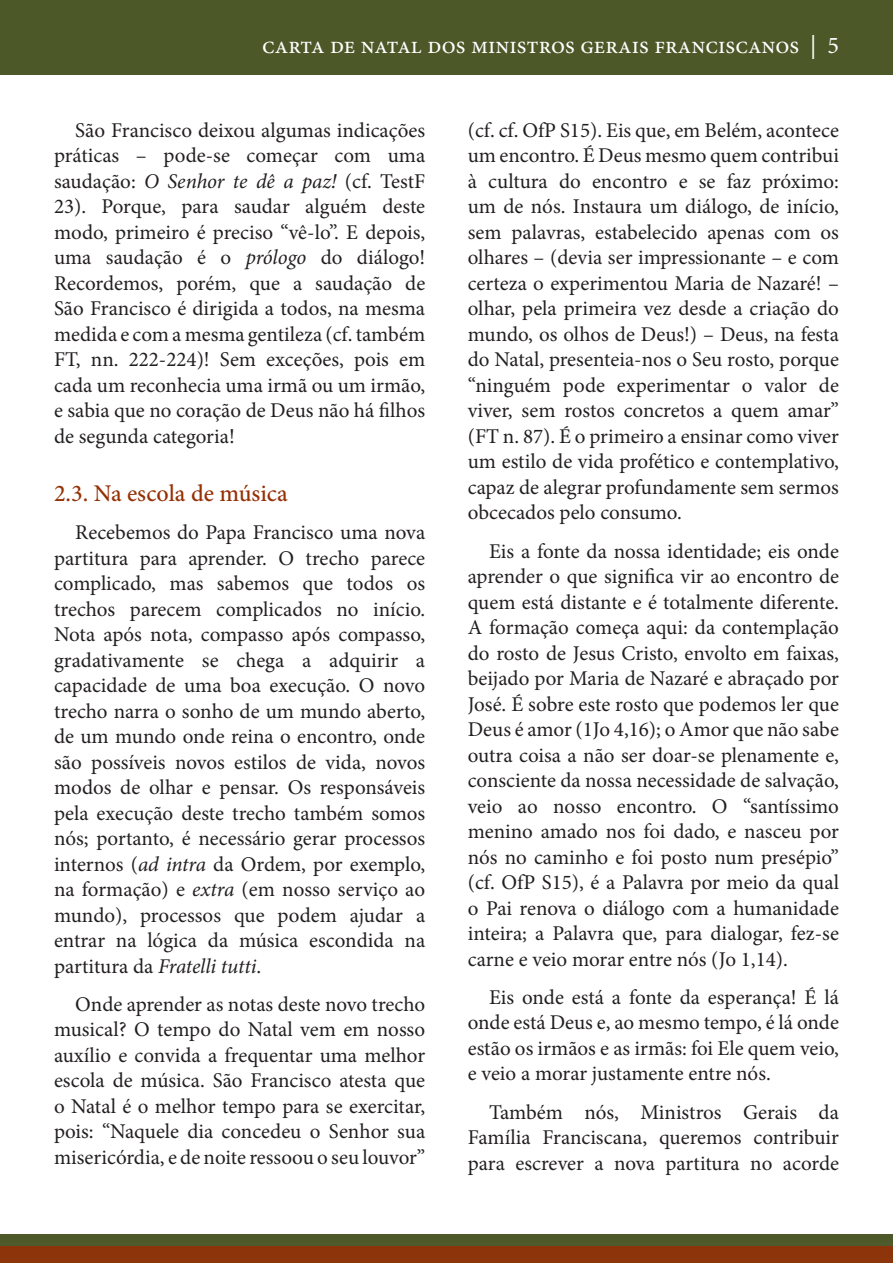
<style>
.page{position:relative;width:893px;height:1263px;background:#fff}
.page>*{position:absolute;margin:0;border:0;box-sizing:border-box;transform-origin:0 0}
.t1{font:24px "Minion Pro";color:#fff}
.Natale2020_Subheader{font:500 24px "Minion Pro";color:#943006}
.Natale2020_Paragraph{font:21px/25.5px "Minion Pro";color:#231f20;text-align:justify}
.s1{font-style:italic}
</style>
<div class="page">
<div style="left:0;top:1235px;width:893px;height:28px;background:#4c5828"></div>
<div style="left:0;top:1246px;width:893px;height:17px;background:#8d340a"></div>
<div style="left:0;top:0;width:893px;height:74px;background:#4c5828"></div>
<p class="t1" style="left:262px;top:29px;width:578px">carta de natal dos ministros gerais franciscanos | 5</p>
<p class="Natale2020_Paragraph" style="left:54px;top:117px;width:373px;text-indent:21px">São Francisco deixou algumas indicações práticas – pode-se começar com uma saudação: <span class="s1">O Senhor te dê a paz!</span> (cf. TestF 23). Porque, para saudar alguém deste modo, primeiro é preciso “vê-lo”. E depois, uma saudação é o <span class="s1">prólogo</span> do diálogo!<br>Recordemos, porém, que a saudação de São Francisco é dirigida a todos, na mesma medida e com a mesma gentileza (cf. também FT, nn. 222-224)! Sem exceções, pois em cada um reconhecia uma irmã ou um irmão, e sabia que no coração de Deus não há filhos de segunda categoria!</p>
<p class="Natale2020_Subheader" style="left:54px;top:477px;width:235px">2.3. Na escola de música</p>
<p class="Natale2020_Paragraph" style="left:54px;top:520px;width:373px;text-indent:21px">Recebemos do Papa Francisco uma nova partitura para aprender. O trecho parece complicado, mas sabemos que todos os trechos parecem complicados no início.<br>Nota após nota, compasso após compasso, gradativamente se chega a adquirir a capacidade de uma boa execução. O novo trecho narra o sonho de um mundo aberto, de um mundo onde reina o encontro, onde são possíveis novos estilos de vida, novos modos de olhar e pensar. Os responsáveis pela execução deste trecho também somos nós; portanto, é necessário gerar processos internos (<span class="s1">ad intra</span> da Ordem, por exemplo, na formação) e <span class="s1">extra</span> (em nosso serviço ao mundo), processos que podem ajudar a entrar na lógica da música escondida na partitura da <span class="s1">Fratelli tutti</span>.</p>
<p class="Natale2020_Paragraph" style="left:54px;top:991px;width:373px;text-indent:21px">Onde aprender as notas deste novo trecho musical? O tempo do Natal vem em nosso auxílio e convida a frequentar uma melhor escola de música. São Francisco atesta que o Natal é o melhor tempo para se exercitar, pois: “Naquele dia concedeu o Senhor sua misericórdia, e de noite ressoou o seu louvor”</p>
<p class="Natale2020_Paragraph" style="left:468px;top:117px;width:373px">(cf. cf. OfP S15). Eis que, em Belém, acontece um encontro. É Deus mesmo quem contribui à cultura do encontro e se faz próximo: um de nós. Instaura um diálogo, de início, sem palavras, estabelecido apenas com os olhares – (devia ser impressionante – e com certeza o experimentou Maria de Nazaré! – olhar, pela primeira vez desde a criação do mundo, os olhos de Deus!) – Deus, na festa do Natal, presenteia-nos o Seu rosto, porque “ninguém pode experimentar o valor de viver, sem rostos concretos a quem amar” (FT n. 87). É o primeiro a ensinar como viver um estilo de vida profético e contemplativo, capaz de alegrar profundamente sem sermos obcecados pelo consumo.</p>
<p class="Natale2020_Paragraph" style="left:468px;top:538px;width:373px;text-indent:21px">Eis a fonte da nossa identidade; eis onde aprender o que significa vir ao encontro de quem está distante e é totalmente diferente.<br>A formação começa aqui: da contemplação do rosto de Jesus Cristo, envolto em faixas, beijado por Maria de Nazaré e abraçado por José. É sobre este rosto que podemos ler que Deus é amor (1Jo 4,16); o Amor que não sabe outra coisa a não ser doar-se plenamente e, consciente da nossa necessidade de salvação, veio ao nosso encontro. O “santíssimo menino amado nos foi dado, e nasceu por nós no caminho e foi posto num presépio” (cf. OfP S15), é a Palavra por meio da qual o Pai renova o diálogo com a humanidade inteira; a Palavra que, para dialogar, fez-se carne e veio morar entre nós (Jo 1,14).</p>
<p class="Natale2020_Paragraph" style="left:468px;top:984px;width:373px;text-indent:21px">Eis onde está a fonte da esperança! É lá onde está Deus e, ao mesmo tempo, é lá onde estão os irmãos e as irmãs: foi Ele quem veio, e veio a morar justamente entre nós.</p>
<p class="Natale2020_Paragraph" style="left:468px;top:1099px;width:373px;text-indent:21px">Também nós, Ministros Gerais da Família Franciscana, queremos contribuir para escrever a nova partitura no acorde</p>
</div>
